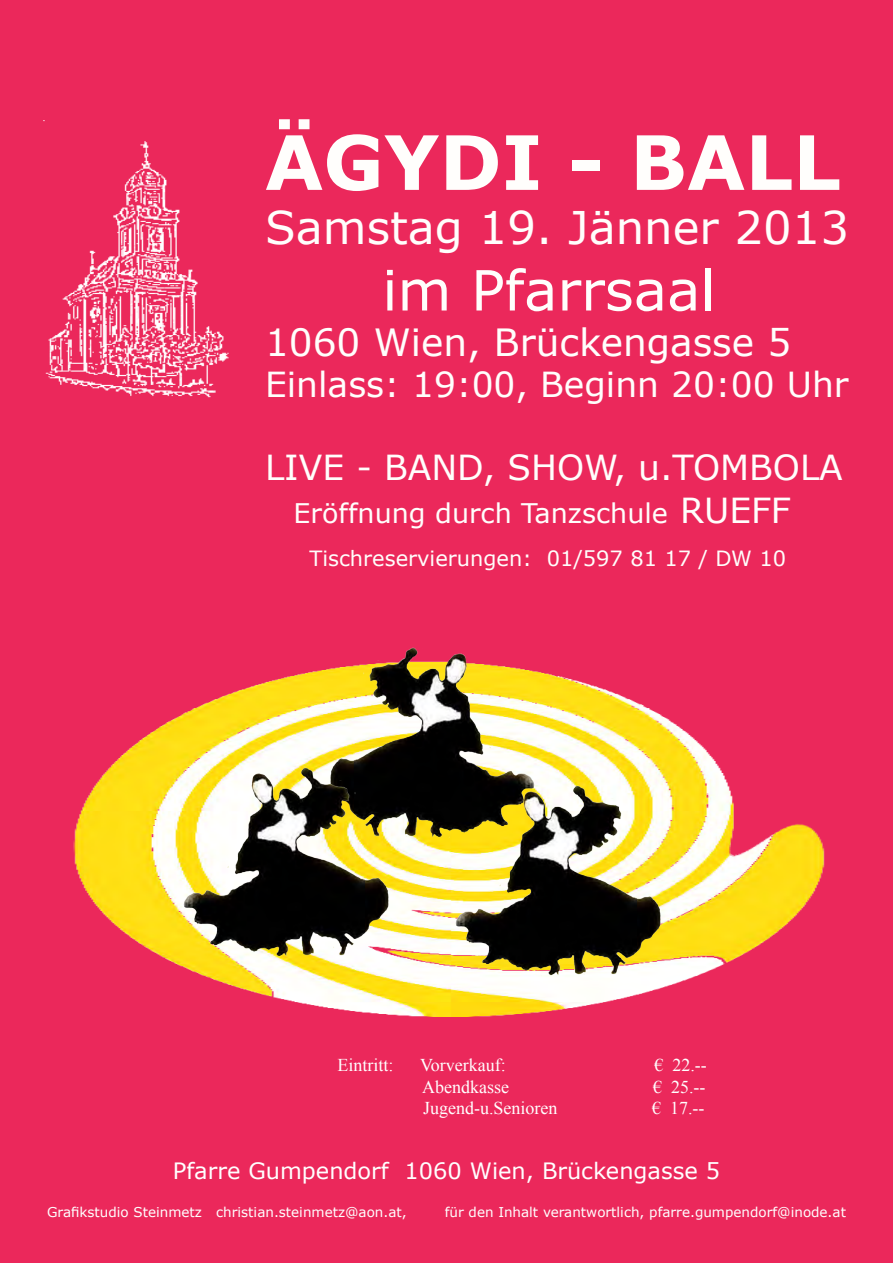
<style>
.page{position:relative;width:893px;height:1263px;background:#eb285b}
.page>*{position:absolute;margin:0;border:0;box-sizing:border-box;transform-origin:0 0}
.t1{font:700 75px "Verdana";color:#fffefc}
.t2{font:55.5px "Verdana";color:#fffefc}
.t3{font:45px "Verdana";color:#fffefc}
.t4{font:37.5px "Verdana";color:#fffefc}
.t5{font:34.5px "Verdana";color:#fffefc}
.t6{font:27px "Verdana";color:#fffefc}
.t7{font:22.5px "Verdana";color:#fff}
.t8{font:21px "Verdana";color:#fffefc}
.t9{font:18px "Times New Roman";color:#fff}
.t10{font:13.5px "Verdana";color:#fff}
.s1{font-size:34.5px}
</style>
<div class="page">
<img style="left:43px;top:120px;width:186px;height:278px">
<img style="left:73px;top:670px;width:752px;height:347px">
<img style="left:325px;top:647px;width:213px;height:203px">
<img style="left:181px;top:757px;width:212px;height:213px">
<img style="left:452px;top:775px;width:213px;height:213px">
<p class="t1" style="left:265px;top:109px;width:577px">ÄGYDI - BALL</p>
<p class="t3" style="left:265px;top:197px;width:586px">Samstag 19. Jänner 2013</p>
<p class="t2" style="left:382px;top:252px;width:335px">im Pfarrsaal</p>
<p class="t4" style="left:265px;top:316px;width:528px">1060 Wien, Brückengasse 5</p>
<p class="t5" style="left:265px;top:361px;width:585px">Einlass: 19:00, Beginn 20:00 Uhr</p>
<p class="t5" style="left:265px;top:443px;width:579px">LIVE - BAND, SHOW, u.TOMBOLA</p>
<p class="t6" style="left:294px;top:494px;width:499px">Eröffnung durch Tanzschule <span class="s1">RUEFF</span></p>
<p class="t8" style="left:309px;top:544px;width:478px">Tischreservierungen: 01/597 81 17 / DW 10</p>
<p class="t9" style="left:338px;top:1053px;width:58px">Eintritt:</p>
<p class="t9" style="left:420px;top:1053px;width:87px">Vorverkauf:</p>
<p class="t9" style="left:654px;top:1053px;width:54px">€ 22.--</p>
<p class="t9" style="left:422px;top:1074px;width:88px">Abendkasse</p>
<p class="t9" style="left:653px;top:1074px;width:54px">€ 25.--</p>
<p class="t9" style="left:423px;top:1096px;width:136px">Jugend-u.Senioren</p>
<p class="t9" style="left:652px;top:1096px;width:54px">€ 17.--</p>
<p class="t7" style="left:173px;top:1155px;width:549px">Pfarre Gumpendorf 1060 Wien, Brückengasse 5</p>
<p class="t10" style="left:47px;top:1202px;width:361px">Grafikstudio Steinmetz christian.steinmetz@aon.at,</p>
<p class="t10" style="left:445px;top:1202px;width:403px">für den Inhalt verantwortlich, pfarre.gumpendorf@inode.at</p>
</div>
